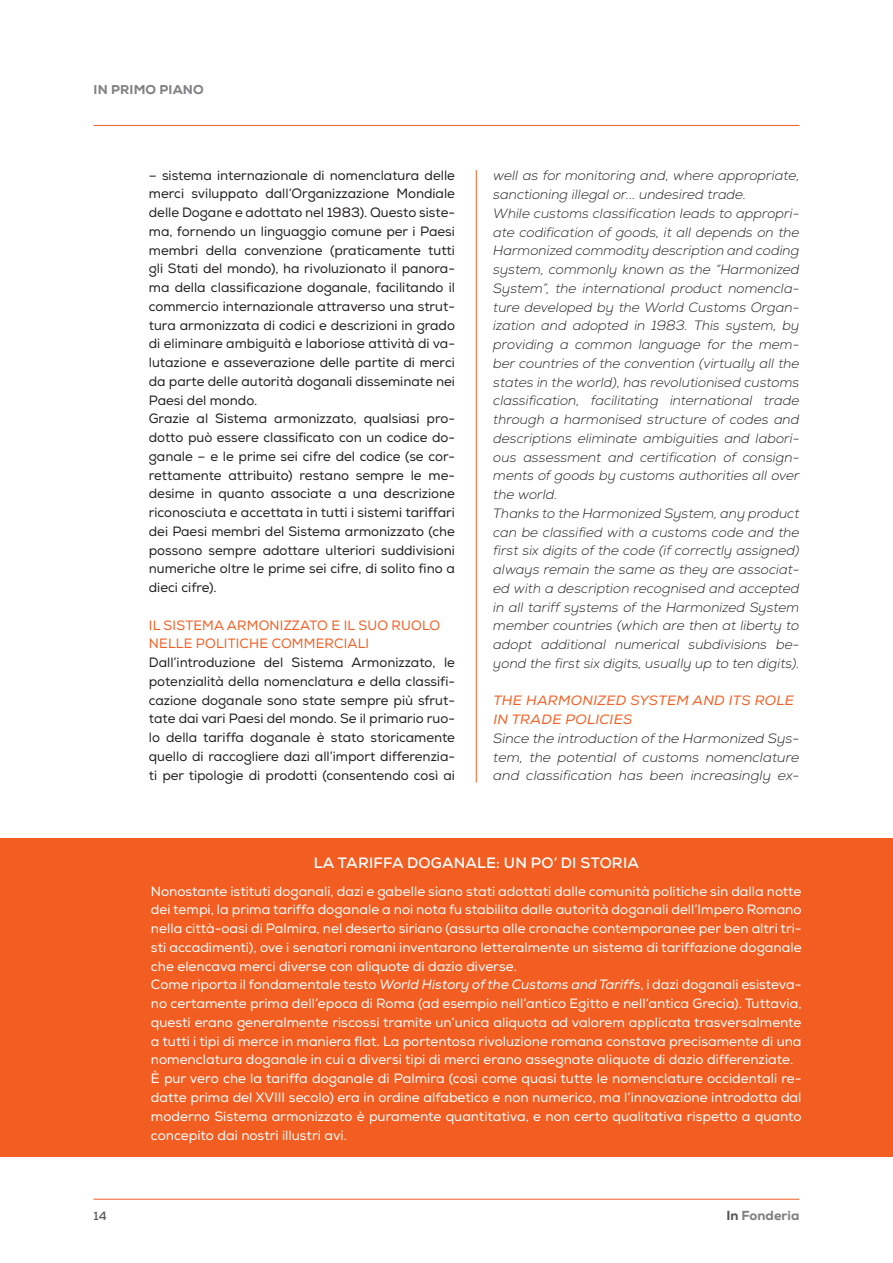
<style>
.page{position:relative;width:893px;height:1263px;background:#fff}
.page>*{position:absolute;margin:0;border:0;box-sizing:border-box;transform-origin:0 0}
.t1{font:700 15px "Nexa";letter-spacing:.015em;color:#fff}
.t2{font:13.5px/18.8px "Nexa";color:#231f20}
.t3{font:13.5px/18.8px "Nexa";color:#fff}
.t4{font:italic 300 13.5px/18.8px "Nexa";letter-spacing:.005em;color:#231f20}
.t5{font:italic 300 13.5px/18.8px "Nexa";letter-spacing:.005em;color:#231f20;text-align:justify;scale:1.04 1}
.t6{font:13.5px/18.8px "Nexa";letter-spacing:.015em;color:#f25d21}
.t7{font:italic 13.5px/18.8px "Nexa";letter-spacing:.02em;color:#f25d21;scale:1.04 1}
.t8{font:800 13.2px "Nexa";color:#808285}
.t9{font:800 12.75px "Nexa";letter-spacing:.015em;color:#808285}
.t10{font:700 12px "Nexa";color:#57585a}
.s1{font-style:italic}
.s2{color:#57585a}
</style>
<div class="page">
<hr style="left:94px;top:1199px;width:705px;height:1px;background:#f25d21">
<hr style="left:94px;top:125px;width:705px;height:1px;background:#f25d21">
<div style="left:0;top:838px;width:893px;height:319px;background:#f25d21"></div>
<hr style="left:476px;top:170px;width:1px;height:612px;background:#f25d21">
<p class="t9" style="left:94px;top:81px;width:112px">IN PRIMO PIANO</p>
<p class="t2" style="left:149px;top:166px;width:308px">– sistema internazionale di nomenclatura delle merci sviluppato dall’Organizzazione Mondiale delle Dogane e adottato nel 1983). Questo siste&shy;ma, fornendo un linguaggio comune per i Paesi membri della convenzione (praticamente tutti gli Stati del mondo), ha rivoluzionato il panora&shy;ma della classificazione doganale, facilitando il commercio internazionale attraverso una strut&shy;tura armonizzata di codici e descrizioni in grado di eliminare ambiguità e laboriose attività di va&shy;lutazione e asseverazione delle partite di merci da parte delle autorità doganali disseminate nei Paesi del mondo.<br>Grazie al Sistema armonizzato, qualsiasi pro&shy;dotto può essere classificato con un codice do&shy;ganale – e le prime sei cifre del codice (se cor&shy;rettamente attribuito) restano sempre le me&shy;desime in quanto associate a una descrizione riconosciuta e accettata in tutti i sistemi tariffari dei Paesi membri del Sistema armonizzato (che possono sempre adottare ulteriori suddivisioni numeriche oltre le prime sei cifre, di solito fino a dieci cifre).</p>
<p class="t6" style="left:149px;top:616px;width:293px">IL SISTEMA ARMONIZZATO E IL SUO RUOLO<br>NELLE POLITICHE COMMERCIALI</p>
<p class="t2" style="left:149px;top:653px;width:308px;text-align:justify">Dall’introduzione del Sistema Armonizzato, le potenzialità della nomenclatura e della classifi&shy;cazione doganale sono state sempre più sfrut&shy;tate dai vari Paesi del mondo. Se il primario ruo&shy;lo della tariffa doganale è stato storicamente quello di raccogliere dazi all’import differenzia&shy;ti per tipologie di prodotti (consentendo così ai</p>
<p class="t4" style="left:493px;top:167px;width:308px">well as for monitoring and, where appropriate, sanctioning illegal or... undesired trade.<br>While customs classification leads to appropri&shy;ate codification of goods, it all depends on the Harmonized commodity description and coding system, commonly known as the “Harmonized System”, the international product nomencla&shy;ture developed by the World Customs Organ&shy;ization and adopted in 1983. This system, by providing a common language for the mem&shy;ber countries of the convention (virtually all the states in the world), has revolutionised customs classification, facilitating international trade through a harmonised structure of codes and descriptions eliminate ambiguities and labori&shy;ous assessment and certification of consign&shy;ments of goods by customs authorities all over the world.<br>Thanks to the Harmonized System, any product can be classified with a customs code and the first six digits of the code (if correctly assigned) always remain the same as they are associat&shy;ed with a description recognised and accepted in all tariff systems of the Harmonized System member countries (which are then at liberty to adopt additional numerical subdivisions be&shy;yond the first six digits, usually up to ten digits).</p>
<p class="t7" style="left:493px;top:691px;width:291px">THE HARMONIZED SYSTEM AND ITS ROLE<br>IN TRADE POLICIES</p>
<p class="t5" style="left:493px;top:729px;width:296px">Since the introduction of the Harmonized Sys&shy;tem, the potential of customs nomenclature and classification has been increasingly ex-</p>
<p class="t10" style="left:94px;top:1208px;width:15px">14</p>
<p class="t1" style="left:314px;top:854px;width:327px">LA TARIFFA DOGANALE: UN PO’ DI STORIA</p>
<p class="t3" style="left:151px;top:882px;width:652px">Nonostante istituti doganali, dazi e gabelle siano stati adottati dalle comunità politiche sin dalla notte dei tempi, la prima tariffa doganale a noi nota fu stabilita dalle autorità doganali dell’Impero Romano nella città-oasi di Palmira, nel deserto siriano (assurta alle cronache contemporanee per ben altri tri&shy;sti accadimenti), ove i senatori romani inventarono letteralmente un sistema di tariffazione doganale che elencava merci diverse con aliquote di dazio diverse.<br>Come riporta il fondamentale testo <span class="s1">World History of the Customs and Tariffs</span>, i dazi doganali esisteva&shy;no certamente prima dell’epoca di Roma (ad esempio nell’antico Egitto e nell’antica Grecia). Tuttavia, questi erano generalmente riscossi tramite un’unica aliquota ad valorem applicata trasversalmente a tutti i tipi di merce in maniera flat. La portentosa rivoluzione romana constava precisamente di una nomenclatura doganale in cui a diversi tipi di merci erano assegnate aliquote di dazio differenziate.<br>È pur vero che la tariffa doganale di Palmira (così come quasi tutte le nomenclature occidentali re&shy;datte prima del XVIII secolo) era in ordine alfabetico e non numerico, ma l’innovazione introdotta dal moderno Sistema armonizzato è puramente quantitativa, e non certo qualitativa rispetto a quanto concepito dai nostri illustri avi.</p>
<p class="t8" style="left:726px;top:1207px;width:75px"><span class="s2">In</span> Fonderia</p>
</div>
